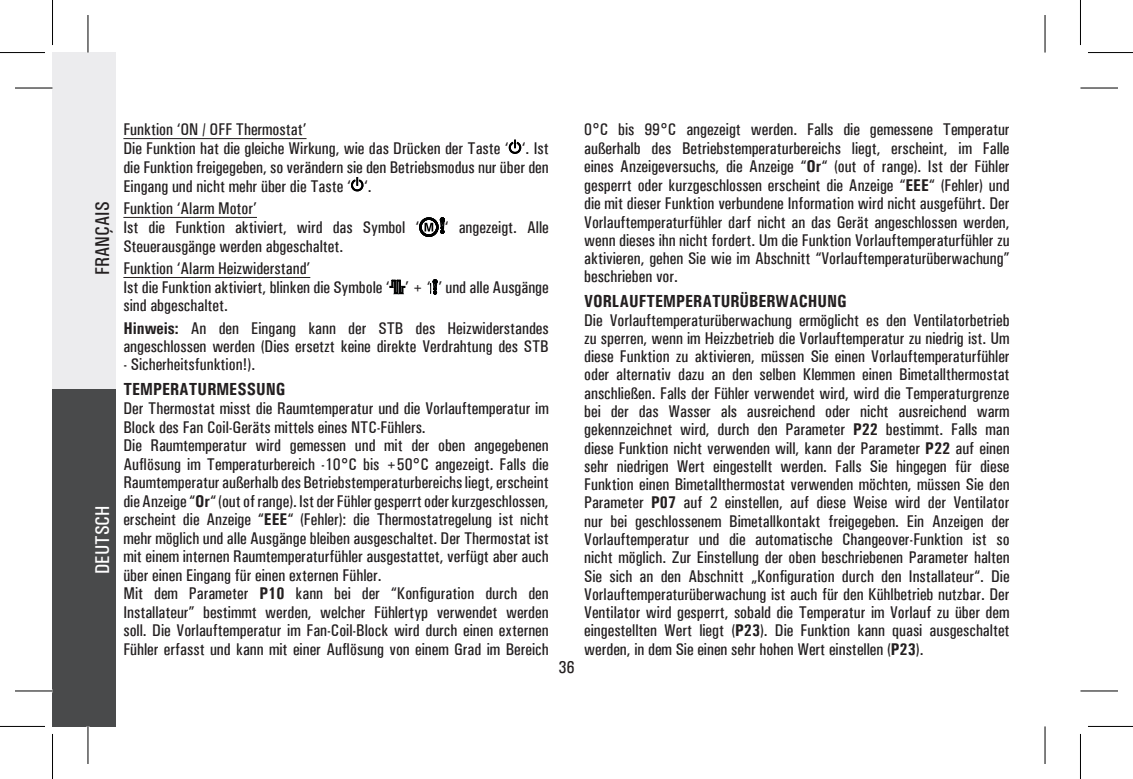
<style>
.page{position:relative;width:1133px;height:779px;background:#fff}
.page>*{position:absolute;margin:0;border:0;box-sizing:border-box;transform-origin:0 0}
.t1{font:500 condensed 20px "Univers";color:#231f20}
.t2{font:500 condensed 20px "Univers";color:#fff}
.t3{font:700 condensed 17.5px "Univers";color:#231f20}
.t4{font:500 condensed 17.5px "Univers";color:#231f20}
.t5{font:500 condensed 17px/18.5px "Univers";color:#231f20}
.s1{font-weight:700}
</style>
<div class="page">
<div style="left:52px;top:388px;width:64px;height:338px;background:#494a4b"></div>
<div style="left:52px;top:52px;width:64px;height:336px;background:#ececee"></div>
<hr style="left:123px;top:138px;width:183px;height:1px;background:#231f20">
<hr style="left:123px;top:217px;width:134px;height:1px;background:#231f20">
<hr style="left:123px;top:277px;width:187px;height:1px;background:#231f20">
<svg style="left:509px;top:140px;width:12px;height:13px"></svg>
<svg style="left:351px;top:177px;width:12px;height:14px"></svg>
<svg style="left:420px;top:218px;width:24px;height:18px"></svg>
<svg style="left:390px;top:280px;width:15px;height:13px"></svg>
<svg style="left:430px;top:280px;width:7px;height:14px"></svg>
<hr style="left:15px;top:88px;width:37px;height:1px;background:#000">
<hr style="left:1080px;top:88px;width:38px;height:1px;background:#000">
<hr style="left:15px;top:690px;width:37px;height:1px;background:#000">
<hr style="left:1080px;top:690px;width:38px;height:1px;background:#000">
<hr style="left:88px;top:15px;width:1px;height:37px;background:#000">
<hr style="left:88px;top:726px;width:1px;height:37px;background:#000">
<hr style="left:1044px;top:15px;width:1px;height:37px;background:#000">
<hr style="left:1044px;top:726px;width:1px;height:37px;background:#000">
<hr style="left:0;top:52px;width:45px;height:1px;background:#000">
<hr style="left:1088px;top:52px;width:45px;height:1px;background:#000">
<hr style="left:0;top:725px;width:45px;height:1px;background:#000">
<hr style="left:1088px;top:725px;width:45px;height:1px;background:#000">
<hr style="left:52px;top:0;width:1px;height:45px;background:#000">
<hr style="left:52px;top:733px;width:1px;height:45px;background:#000">
<hr style="left:1080px;top:0;width:1px;height:45px;background:#000">
<hr style="left:1080px;top:733px;width:1px;height:45px;background:#000">
<p class="t1" style="left:91px;top:275px;width:75px;rotate:-90deg">FRANÇAIS</p>
<p class="t2" style="left:91px;top:574px;width:70px;rotate:-90deg">DEUTSCH</p>
<p class="t5" style="left:123px;top:120px;width:427px">Funktion ‘ON / OFF Thermostat’<br>Die Funktion hat die gleiche Wirkung, wie das Drücken der Taste ‘ ‘. Ist die Funktion freigegeben, so verändern sie den Betriebsmodus nur über den Eingang und nicht mehr über die Taste ‘ ‘.</p>
<p class="t5" style="left:123px;top:199px;width:297px">Funktion ‘Alarm Motor’<br>Ist die Funktion aktiviert, wird das Symbol ‘</p>
<p class="t5" style="left:445px;top:218px;width:105px">‘ angezeigt. Alle</p>
<p class="t5" style="left:123px;top:234px;width:221px;line-height:22.5px">Steuerausgänge werden abgeschaltet.<br>Funktion ‘Alarm Heizwiderstand’</p>
<p class="t5" style="left:123px;top:277px;width:427px">Ist die Funktion aktiviert, blinken die Symbole ‘ ’ + ‘ ’ und alle Ausgänge sind abgeschaltet.</p>
<p class="t5" style="left:123px;top:318px;width:427px"><span class="s1">HINWEIS:</span> An den Eingang kann der STB des Heizwiderstandes angeschlossen werden (Dies ersetzt keine direkte Verdrahtung des STB</p>
<p class="t5" style="left:123px;top:355px;width:133px">- Sicherheitsfunktion!).</p>
<p class="t3" style="left:123px;top:378px;width:20px">TEMPERATURMESSUNG</p>
<p class="t5" style="left:123px;top:399px;width:427px">Der Thermostat misst die Raumtemperatur und die Vorlauftemperatur im Block des Fan Coil-Geräts mittels eines NTC-Fühlers.<br>Die Raumtemperatur wird gemessen und mit der oben angegebenen Auflösung im Temperaturbereich -10°C bis +50°C angezeigt. Falls die Raumtemperatur außerhalb des Betriebstemperaturbereichs liegt, erscheint die Anzeige “<span class="s1">OR</span>“ (out of range). Ist der Fühler gesperrt oder kurzgeschlossen, erscheint die Anzeige “<span class="s1">EEE</span>“ (Fehler): die Thermostatregelung ist nicht mehr möglich und alle Ausgänge bleiben ausgeschaltet. Der Thermostat ist mit einem internen Raumtemperaturfühler ausgestattet, verfügt aber auch über einen Eingang für einen externen Fühler.<br>Mit dem Parameter <span class="s1">P10</span> kann bei der “Konfiguration durch den Installateur” bestimmt werden, welcher Fühlertyp verwendet werden soll. Die Vorlauftemperatur im Fan-Coil-Block wird durch einen externen Fühler erfasst und kann mit einer Auflösung von einem Grad im Bereich</p>
<p class="t4" style="left:558px;top:656px;width:18px">36</p>
<p class="t5" style="left:584px;top:120px;width:427px;text-align:justify">0°C bis 99°C angezeigt werden. Falls die gemessene Temperatur außerhalb des Betriebstemperaturbereichs liegt, erscheint, im Falle eines Anzeigeversuchs, die Anzeige “<span class="s1">OR</span>“ (out of range). Ist der Fühler gesperrt oder kurzgeschlossen erscheint die Anzeige “<span class="s1">EEE</span>“ (Fehler) und die mit dieser Funktion verbundene Information wird nicht ausgeführt. Der Vorlauftemperaturfühler darf nicht an das Gerät angeschlossen werden, wenn dieses ihn nicht fordert. Um die Funktion Vorlauftemperaturfühler zu aktivieren, gehen Sie wie im Abschnitt “Vorlauftemperaturüberwachung” beschrieben vor.</p>
<p class="t3" style="left:584px;top:290px;width:11px">VORLAUFTEMPERATUR</p>
<p class="t3" style="left:739px;top:290px;width:21px">ÜBERWACHUNG</p>
<p class="t5" style="left:584px;top:310px;width:427px;text-align:justify">Die Vorlauftemperaturüberwachung ermöglicht es den Ventilatorbetrieb zu sperren, wenn im Heizzbetrieb die Vorlauftemperatur zu niedrig ist. Um diese Funktion zu aktivieren, müssen Sie einen Vorlauftemperaturfühler oder alternativ dazu an den selben Klemmen einen Bimetallthermostat anschließen. Falls der Fühler verwendet wird, wird die Temperaturgrenze bei der das Wasser als ausreichend oder nicht ausreichend warm gekennzeichnet wird, durch den Parameter <span class="s1">P22</span> bestimmt. Falls man diese Funktion nicht verwenden will, kann der Parameter <span class="s1">P22</span> auf einen sehr niedrigen Wert eingestellt werden. Falls Sie hingegen für diese Funktion einen Bimetallthermostat verwenden möchten, müssen Sie den Parameter <span class="s1">P07</span> auf 2 einstellen, auf diese Weise wird der Ventilator nur bei geschlossenem Bimetallkontakt freigegeben. Ein Anzeigen der Vorlauftemperatur und die automatische Changeover-Funktion ist so nicht möglich. Zur Einstellung der oben beschriebenen Parameter halten Sie sich an den Abschnitt „Konfiguration durch den Installateur“. Die Vorlauftemperaturüberwachung ist auch für den Kühlbetrieb nutzbar. Der Ventilator wird gesperrt, sobald die Temperatur im Vorlauf zu über dem eingestellten Wert liegt (<span class="s1">P23</span>). Die Funktion kann quasi ausgeschaltet werden, in dem Sie einen sehr hohen Wert einstellen (<span class="s1">P23</span>).</p>
</div>
